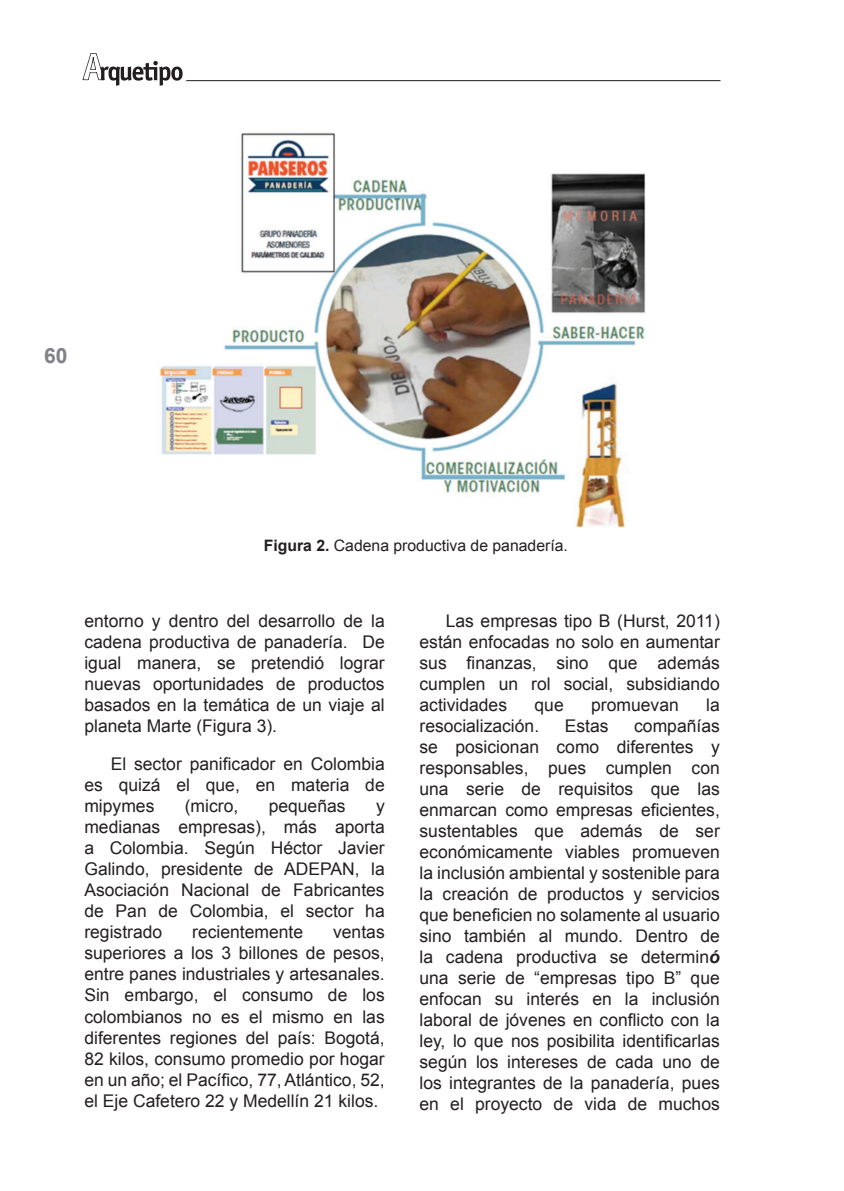
<style>
.page{position:relative;width:844px;height:1191px;background:#fff}
.page>*{position:absolute;margin:0;border:0;box-sizing:border-box;transform-origin:0 0}
.t1{font:700 21px "Arial";color:#808285}
.t2{font:17.5px/21px "Arial";color:#231f20;text-align:justify}
.t3{font:15.75px "Arial";color:#231f20}
.s1{font-weight:700}
.s2{font-weight:700;font-style:italic}
</style>
<div class="page">
<svg style="left:83px;top:53px;width:99px;height:33px"></svg>
<hr style="left:186px;top:80px;width:534px;height:1px;background:#231f20">
<img style="left:159px;top:132px;width:487px;height:396px">
<p class="t1" style="left:44px;top:341px;width:25px">60</p>
<p class="t3" style="left:264px;top:535px;width:305px"><span class="s1">Figura 2.</span> Cadena productiva de panadería.</p>
<p class="t2" style="left:84px;top:610px;width:302px">entorno y dentro del desarrollo de la cadena productiva de panadería. De igual manera, se pretendió lograr nuevas oportunidades de productos basados en la temática de un viaje al planeta Marte (Figura 3).</p>
<p class="t2" style="left:84px;top:754px;width:302px;text-indent:26px">El sector panificador en Colombia es quizá el que, en materia de mipymes</p>
<p class="t2" style="left:185px;top:796px;width:55px">(micro,</p>
<p class="t2" style="left:268px;top:796px;width:78px">pequeñas</p>
<p class="t2" style="left:84px;top:796px;width:302px;text-indent:291px">y medianas empresas), más aporta a Colombia. Según Héctor Javier Galindo, presidente de ADEPAN, la Asociación Nacional de Fabricantes de Pan de Colombia, el sector ha registrado</p>
<p class="t2" style="left:192px;top:922px;width:112px">recientemente</p>
<p class="t2" style="left:84px;top:922px;width:302px;text-indent:249px">ventas superiores a los 3 billones de pesos, entre panes industriales y artesanales.<br>Sin embargo, el consumo de los colombianos no es el mismo en las diferentes regiones del país: Bogotá, 82 kilos, consumo promedio por hogar en un año; el Pacífico, 77, Atlántico, 52, el Eje Cafetero 22 y Medellín 21 kilos.</p>
<p class="t2" style="left:419px;top:610px;width:302px;text-indent:26px">Las empresas tipo B (Hurst, 2011) están enfocadas no solo en aumentar sus finanzas, sino que además cumplen un rol social, subsidiando actividades</p>
<p class="t2" style="left:534px;top:694px;width:31px">que</p>
<p class="t2" style="left:591px;top:694px;width:89px">promuevan</p>
<p class="t2" style="left:706px;top:694px;width:15px">la</p>
<p class="t2" style="left:419px;top:715px;width:121px">resocialización.</p>
<p class="t2" style="left:564px;top:715px;width:45px">Estas</p>
<p class="t2" style="left:419px;top:715px;width:302px;text-indent:215px">compañías se posicionan como diferentes y responsables, pues cumplen con una serie de requisitos que las enmarcan como empresas eficientes, sustentables que además de ser económicamente viables promueven la inclusión ambiental y sostenible para la creación de productos y servicios que beneficien no solamente al usuario sino también al mundo. Dentro de la cadena productiva se determin<span class="s2">ó </span>una serie de “empresas tipo B” que enfocan su interés en la inclusión laboral de jóvenes en conflicto con la ley, lo que nos posibilita identificarlas según los intereses de cada uno de los integrantes de la panadería, pues en el proyecto de vida de muchos</p>
</div>
